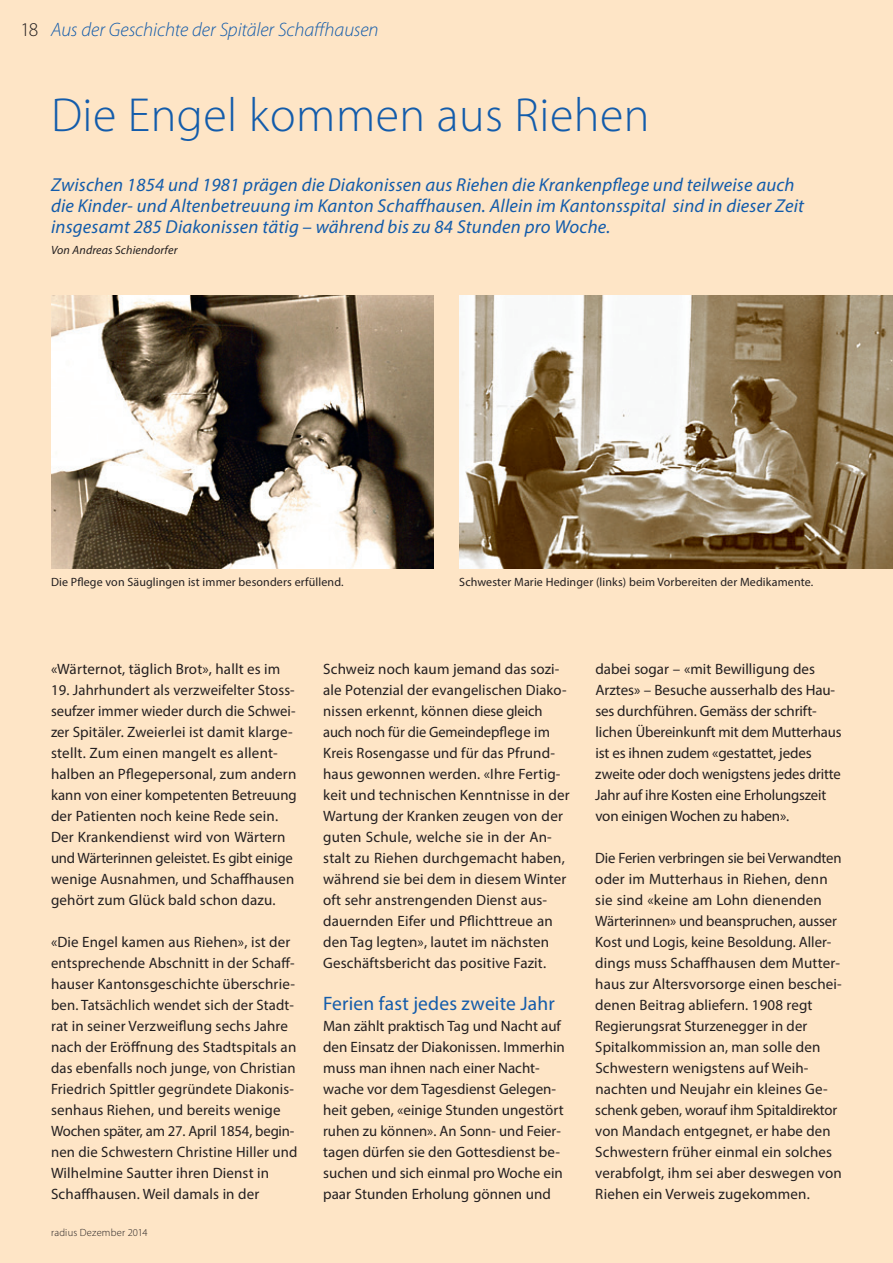
<style>
.page{position:relative;width:893px;height:1263px;background:#fee5c6}
.page>*{position:absolute;margin:0;border:0;box-sizing:border-box;transform-origin:0 0}
.t1{font:300 48px "Myriad Pro";letter-spacing:.01em;color:#135cab}
.t2{font:italic 300 19.5px "Myriad Pro";letter-spacing:-.005em;color:#135cab}
.t3{font:19.5px "Myriad Pro";letter-spacing:.01em;color:#135cab}
.t4{font:italic 18.75px/21px "Myriad Pro";letter-spacing:.01em;color:#135cab}
.t5{font:15px/21px "Myriad Pro";letter-spacing:.01em;color:#231f20}
.t6{font:15px/21px "Myriad Pro";letter-spacing:-.01em;color:#231f20}
.t7{font:12px "Myriad Pro";letter-spacing:.01em;color:#231f20}
.t8{font:italic 12px "Myriad Pro";letter-spacing:.01em;color:#231f20}
.t9{font:300 10.5px "Myriad Pro";letter-spacing:.02em;color:#231f20}
.s1{font-style:normal;color:#231f20}
</style>
<div class="page">
<img style="left:459px;top:296px;width:434px;height:273px">
<img style="left:51px;top:296px;width:383px;height:273px">
<h2 class="t2" style="left:20px;top:18px;width:360px"><span class="s1">18</span> Aus der Geschichte der Spitäler Schaffhausen</h2>
<h1 class="t1" style="left:51px;top:86px;width:600px">Die Engel kommen aus Riehen</h1>
<p class="t4" style="left:51px;top:174px;width:755px">Zwischen 1854 und 1981 prägen die Diakonissen aus Riehen die Krankenpflege und teilweise auch die Kinder- und Altenbetreuung im Kanton Schaffhausen. Allein im Kantonsspital sind in dieser Zeit insgesamt 285 Diakonissen tätig – während bis zu 84 Stunden pro Woche.</p>
<p class="t8" style="left:51px;top:242px;width:128px">Von Andreas Schiendorfer</p>
<p class="t7" style="left:51px;top:574px;width:294px">Die Pflege von Säuglingen ist immer besonders erfüllend.</p>
<p class="t7" style="left:459px;top:574px;width:355px">Schwester Marie Hedinger (links) beim Vorbereiten der Medikamente.</p>
<p class="t5" style="left:51px;top:658px;width:231px">«Wärternot, täglich Brot», hallt es im</p>
<p class="t5" style="left:51px;top:679px;width:247px">19. Jahrhundert als verzweifelter Stoss&shy;seufzer immer wieder durch die Schwei&shy;zer Spitäler. Zweierlei ist damit klarge&shy;stellt. Zum einen mangelt es allent&shy;halben an Pflegepersonal, zum andern kann von einer kompetenten Betreuung der Patienten noch keine Rede sein.<br>Der Krankendienst wird von Wärtern und Wärterinnen geleistet. Es gibt einige wenige Ausnahmen, und Schaffhausen gehört zum Glück bald schon dazu.</p>
<p class="t5" style="left:51px;top:931px;width:248px">«Die Engel kamen aus Riehen», ist der entsprechende Abschnitt in der Schaff&shy;hauser Kantonsgeschichte überschrie&shy;ben. Tatsächlich wendet sich der Stadt&shy;rat in seiner Verzweiflung sechs Jahre nach der Eröffnung des Stadtspitals an das ebenfalls noch junge, von Christian Friedrich Spittler gegründete Diakonis&shy;senhaus Riehen, und bereits wenige Wochen später, am 27. April 1854, begin&shy;nen die Schwestern Christine Hiller und Wilhelmine Sautter ihren Dienst in Schaffhausen. Weil damals in der</p>
<p class="t9" style="left:51px;top:1226px;width:98px">radius Dezember 2014</p>
<p class="t5" style="left:323px;top:658px;width:248px">Schweiz noch kaum jemand das sozi&shy;ale Potenzial der evangelischen Diako&shy;nissen erkennt, können diese gleich auch noch für die Gemeindepflege im Kreis Rosengasse und für das Pfrund&shy;haus gewonnen werden. «Ihre Fertig&shy;keit und technischen Kenntnisse in der Wartung der Kranken zeugen von der guten Schule, welche sie in der An&shy;stalt zu Riehen durchgemacht haben, während sie bei dem in diesem Winter oft sehr anstrengenden Dienst aus&shy;dauernden Eifer und Pflichttreue an den Tag legten», lautet im nächsten Geschäftsbericht das positive Fazit.</p>
<h2 class="t3" style="left:323px;top:991px;width:233px">Ferien fast jedes zweite Jahr</h2>
<p class="t5" style="left:323px;top:1015px;width:243px">Man zählt praktisch Tag und Nacht auf den Einsatz der Diakonissen. Immerhin muss man ihnen nach einer Nacht&shy;wache vor dem Tagesdienst Gelegen&shy;heit geben, «einige Stunden ungestört ruhen zu können». An Sonn- und Feier&shy;tagen dürfen sie den Gottesdienst be&shy;suchen und sich einmal pro Woche ein paar Stunden Erholung gönnen und</p>
<p class="t6" style="left:595px;top:658px;width:248px">dabei sogar – «mit Bewilligung des Arztes» – Besuche ausserhalb des Hau&shy;ses durchführen. Gemäss der schrift&shy;lichen Übereinkunft mit dem Mutterhaus ist es ihnen zudem «gestattet, jedes zweite oder doch wenigstens jedes dritte Jahr auf ihre Kosten eine Erholungszeit von einigen Wochen zu haben».</p>
<p class="t5" style="left:595px;top:847px;width:248px">Die Ferien verbringen sie bei Verwandten oder im Mutterhaus in Riehen, denn sie sind «keine am Lohn dienenden Wärterinnen» und beanspruchen, ausser Kost und Logis, keine Besoldung. Aller&shy;dings muss Schaffhausen dem Mutter&shy;haus zur Altersvorsorge einen beschei&shy;denen Beitrag abliefern. 1908 regt Regierungsrat Sturzenegger in der Spitalkommission an, man solle den Schwestern wenigstens auf Weih&shy;nachten und Neujahr ein kleines Ge&shy;schenk geben, worauf ihm Spitaldirektor von Mandach entgegnet, er habe den Schwestern früher einmal ein solches verabfolgt, ihm sei aber deswegen von Riehen ein Verweis zugekommen.</p>
</div>
